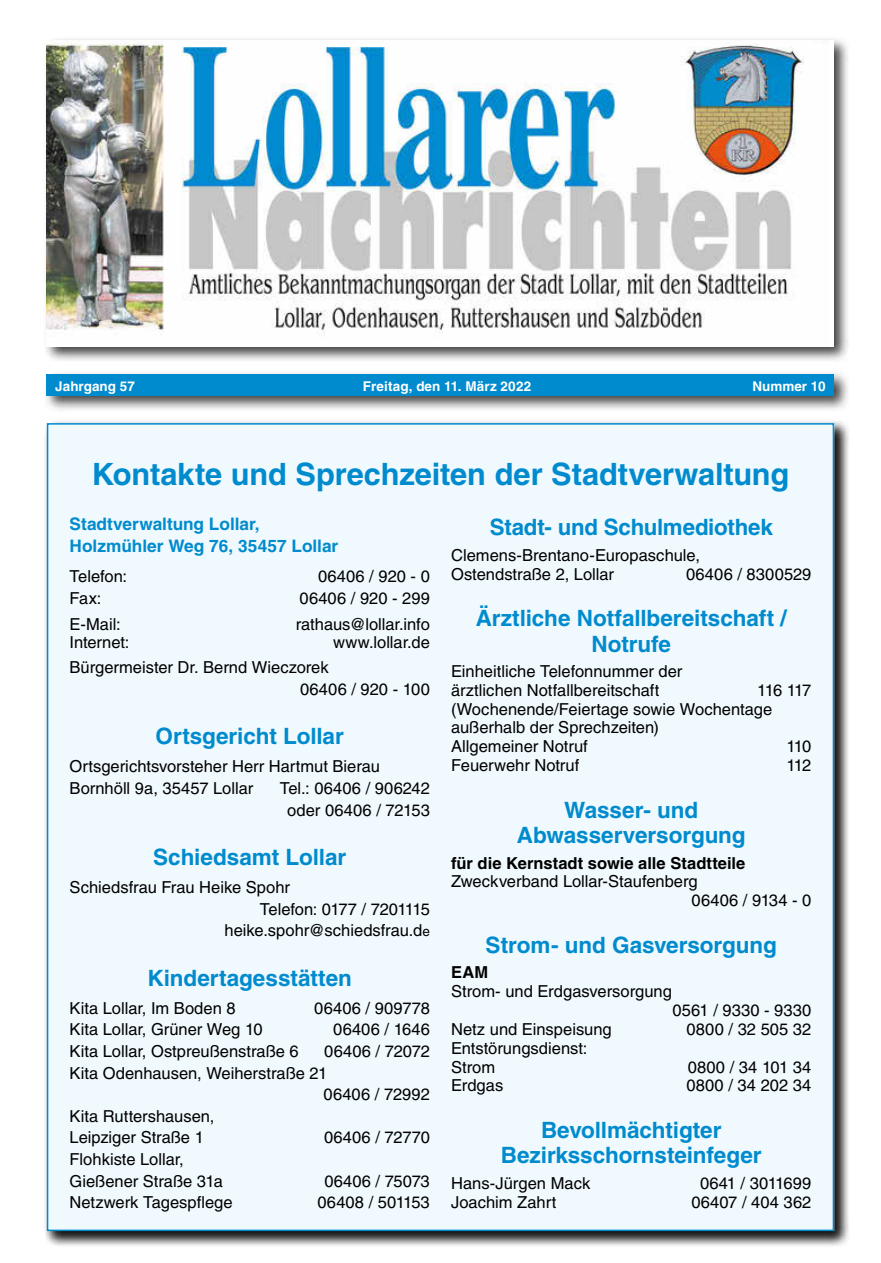
<style>
.page{position:relative;width:881px;height:1263px;background:#fff}
.page>*{position:absolute;margin:0;border:0;box-sizing:border-box;transform-origin:0 0}
.t1{font:700 30.75px "Helvetica LT";letter-spacing:-.005em;color:#008bce}
.t2{font:700 22.5px/25.3px "Helvetica LT";letter-spacing:-.005em;color:#008bce;text-align:center}
.t3{font:700 17.25px/22.5px "Helvetica LT";color:#008bce}
.t4{font:16.5px/18.9px "Helvetica LT";color:#000}
.t5{font:700 16.5px "Helvetica LT";color:#000}
.t6{font:700 13.5px "Helvetica LT";color:#fff}
.s1{font-size:13.5px}
</style>
<div class="page">
<div style="left:43px;top:37px;width:807px;height:326px;background:#000;opacity:.75"></div>
<img style="left:47px;top:40px;width:780px;height:306px">
<div style="left:43px;top:370px;width:807px;height:42px;background:#000;opacity:.75"></div>
<div style="left:47px;top:374px;width:786px;height:21px;background:#008bce"></div>
<div style="left:43px;top:419px;width:807px;height:828px;background:#000;opacity:.75"></div>
<div style="left:48px;top:424px;width:785px;height:806px;background:#f0f9fd"></div>
<p class="t6" style="left:55px;top:378px;width:81px">Jahrgang 57</p>
<p class="t6" style="left:363px;top:378px;width:170px">Freitag, den 11. März 2022</p>
<p class="t6" style="left:752px;top:378px;width:75px">Nummer 10</p>
<h1 class="t1" style="left:92px;top:456px;width:698px">Kontakte und Sprechzeiten der Stadtverwaltung</h1>
<p class="t3" style="left:70px;top:512px;width:270px">Stadtverwaltung Lollar,<br>Holzmühler Weg 76, 35457 Lollar</p>
<p class="t4" style="left:70px;top:567px;width:59px">Telefon:</p>
<p class="t4" style="left:318px;top:567px;width:113px">06406 / 920 - 0</p>
<p class="t4" style="left:70px;top:589px;width:33px">Fax:</p>
<p class="t4" style="left:299px;top:589px;width:132px">06406 / 920 - 299</p>
<p class="t4" style="left:70px;top:614px;width:52px">E-Mail:</p>
<p class="t4" style="left:295px;top:614px;width:135px">rathaus@lollar.info</p>
<p class="t4" style="left:70px;top:633px;width:61px">Internet:</p>
<p class="t4" style="left:333px;top:633px;width:98px">www.lollar.de</p>
<p class="t4" style="left:300px;top:657px;width:131px;line-height:21.6px;text-indent:-230px">Bürgermeister Dr. Bernd Wieczorek<br>06406 / 920 - 100</p>
<h2 class="t2" style="left:155px;top:723px;width:190px">Ortsgericht Lollar</h2>
<p class="t4" style="left:70px;top:756px;width:312px;line-height:21.6px">Ortsgerichtsvorsteher Herr Hartmut Bierau<br>Bornhöll 9a, 35457 Lollar</p>
<h2 class="t2" style="left:489px;top:514px;width:284px">Stadt- und Schulmediothek</h2>
<p class="t4" style="left:451px;top:545px;width:250px">Clemens-Brentano-Europaschule,<br>Ostendstraße 2, Lollar</p>
<p class="t4" style="left:686px;top:564px;width:127px">06406 / 8300529</p>
<h2 class="t2" style="left:475px;top:605px;width:312px">Ärztliche Notfallbereitschaft /<br>Notrufe</h2>
<p class="t4" style="left:451px;top:661px;width:233px">Einheitliche Telefonnummer der ärztlichen Notfallbereitschaft</p>
<p class="t4" style="left:451px;top:680px;width:361px;text-indent:306px">116 117 (Wochenende/Feiertage sowie Wochentage außerhalb der Sprechzeiten)<br>Allgemeiner Notruf</p>
<p class="t4" style="left:786px;top:737px;width:26px">110</p>
<p class="t4" style="left:451px;top:756px;width:130px">Feuerwehr Notruf</p>
<p class="t4" style="left:786px;top:756px;width:26px">112</p>
<h2 class="t2" style="left:516px;top:797px;width:230px">Wasser- und<br>Abwasserversorgung</h2>
<p class="t5" style="left:451px;top:853px;width:296px">für die Kernstadt sowie alle Stadtteile</p>
<p class="t4" style="left:691px;top:872px;width:121px;text-indent:-240px">Zweckverband Lollar-Staufenberg<br>06406 / 9134 - 0</p>
<h2 class="t2" style="left:485px;top:932px;width:292px">Strom- und Gasversorgung</h2>
<p class="t5" style="left:451px;top:962px;width:38px">EAM</p>
<p class="t4" style="left:451px;top:982px;width:222px">Strom- und Erdgasversorgung</p>
<p class="t4" style="left:672px;top:1001px;width:140px">0561 / 9330 - 9330</p>
<p class="t4" style="left:451px;top:1019px;width:162px">Netz und Einspeisung</p>
<p class="t4" style="left:686px;top:1019px;width:126px">0800 / 32 505 32</p>
<p class="t4" style="left:451px;top:1038px;width:138px">Entstörungsdienst:<br>Strom</p>
<p class="t4" style="left:280px;top:777px;width:151px;line-height:21.6px;text-align:center">Tel.: 06406 / 906242 oder 06406 / 72153</p>
<h2 class="t2" style="left:153px;top:844px;width:194px">Schiedsamt Lollar</h2>
<p class="t4" style="left:70px;top:878px;width:222px">Schiedsfrau Frau Heike Spohr</p>
<p class="t4" style="left:260px;top:899px;width:171px">Telefon: 0177 / 7201115</p>
<p class="t4" style="left:224px;top:921px;width:207px">heike.spohr@schiedsfrau.d<span class="s1">e</span></p>
<h2 class="t2" style="left:147px;top:965px;width:206px">Kindertagesstätten</h2>
<p class="t4" style="left:70px;top:998px;width:167px">Kita Lollar, Im Boden 8</p>
<p class="t4" style="left:314px;top:998px;width:117px">06406 / 909778</p>
<p class="t4" style="left:70px;top:1020px;width:194px">Kita Lollar, Grüner Weg 10</p>
<p class="t4" style="left:333px;top:1020px;width:98px">06406 / 1646</p>
<p class="t4" style="left:70px;top:1042px;width:230px">Kita Lollar, Ostpreußenstraße 6</p>
<p class="t4" style="left:324px;top:1042px;width:107px">06406 / 72072</p>
<p class="t4" style="left:70px;top:1063px;width:259px">Kita Odenhausen, Weiherstraße 21</p>
<p class="t4" style="left:323px;top:1085px;width:108px">06406 / 72992</p>
<p class="t4" style="left:70px;top:1106px;width:146px">Kita Ruttershausen,</p>
<p class="t4" style="left:70px;top:1128px;width:136px">Leipziger Straße 1</p>
<p class="t4" style="left:324px;top:1128px;width:107px">06406 / 72770</p>
<p class="t4" style="left:70px;top:1148px;width:155px;line-height:21.6px">Flohkiste Lollar,<br>Gießener Straße 31a</p>
<p class="t4" style="left:687px;top:1057px;width:125px">0800 / 34 101 34</p>
<p class="t4" style="left:451px;top:1076px;width:54px">Erdgas</p>
<p class="t4" style="left:686px;top:1076px;width:126px">0800 / 34 202 34</p>
<h2 class="t2" style="left:500px;top:1117px;width:262px">Bevollmächtigter<br>Bezirksschornsteinfeger</h2>
<p class="t4" style="left:451px;top:1173px;width:141px">Hans-Jürgen Mack</p>
<p class="t4" style="left:699px;top:1173px;width:113px">0641 / 3011699</p>
<p class="t4" style="left:451px;top:1192px;width:107px">Joachim Zahrt</p>
<p class="t4" style="left:691px;top:1192px;width:121px">06407 / 404 362</p>
<p class="t4" style="left:324px;top:1171px;width:107px">06406 / 75073</p>
<p class="t4" style="left:70px;top:1193px;width:164px">Netzwerk Tagespflege</p>
<p class="t4" style="left:317px;top:1193px;width:114px">06408 / 501153</p>
</div>
